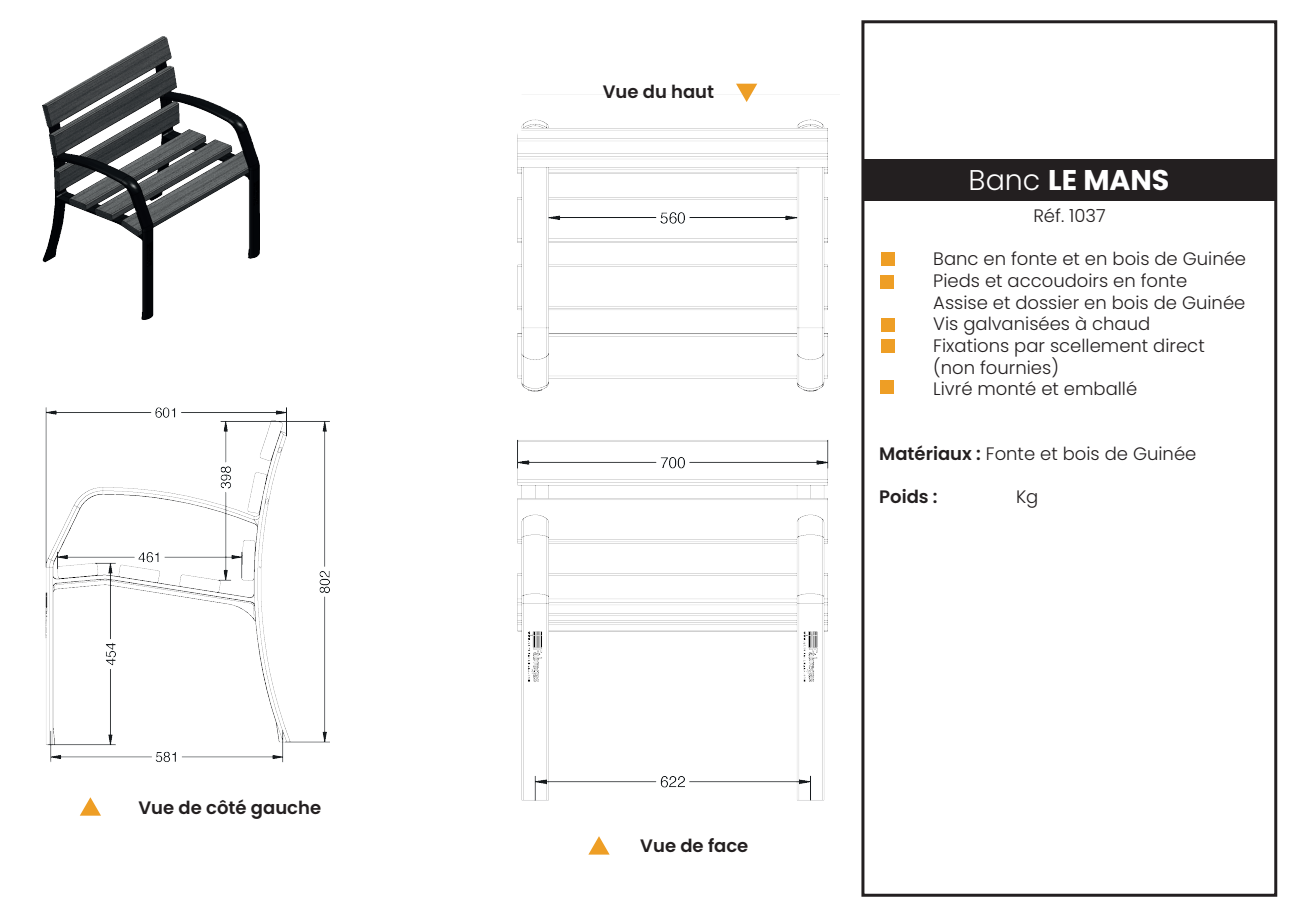
<style>
.page{position:relative;width:1289px;height:919px;background:#fff}
.page>*{position:absolute;margin:0;border:0;box-sizing:border-box;transform-origin:0 0}
.t1{font:700 28.5px "Poppins";color:#fff}
.t2{font:300 18px/21.6px "Poppins";color:#231f20}
.t3{font:600 18px "Poppins";color:#231f20}
.s1{font-weight:300}
.s2{font-weight:600}
</style>
<div class="page">
<div style="left:861px;top:20px;width:416px;height:876px;border:3px solid #231f20"></div>
<div style="left:862px;top:159px;width:412px;height:42px;background:#231f20"></div>
<svg style="left:80px;top:797px;width:21px;height:18px"></svg>
<svg style="left:588px;top:836px;width:21px;height:18px"></svg>
<svg style="left:736px;top:84px;width:21px;height:8px"></svg>
<div style="left:881px;top:253px;width:13px;height:13px;background:#ee9e25"></div>
<div style="left:880px;top:275px;width:14px;height:13px;background:#ee9e25"></div>
<div style="left:881px;top:318px;width:13px;height:14px;background:#ee9e25"></div>
<div style="left:881px;top:339px;width:13px;height:13px;background:#ee9e25"></div>
<div style="left:880px;top:380px;width:13px;height:14px;background:#ee9e25"></div>
<img style="left:43px;top:36px;width:217px;height:284px">
<img style="left:45px;top:407px;width:284px;height:356px">
<img style="left:517px;top:92px;width:312px;height:709px">
<p class="t3" style="left:138px;top:797px;width:184px">Vue de côté gauche</p>
<p class="t3" style="left:602px;top:81px;width:113px">Vue du haut</p>
<p class="t3" style="left:640px;top:835px;width:110px">Vue de face</p>
<h1 class="t1" style="left:968px;top:164px;width:202px"><span class="s1">Banc</span> LE MANS</h1>
<p class="t2" style="left:1033px;top:205px;width:74px">Réf. 1037</p>
<p class="t2" style="left:933px;top:248px;width:314px">Banc en fonte et en bois de Guinée<br>Pieds et accoudoirs en fonte<br>Assise et dossier en bois de Guinée<br>Vis galvanisées à chaud<br>Fixations par scellement direct (non fournies)<br>Livré monté et emballé</p>
<p class="t2" style="left:879px;top:443px;width:319px"><span class="s2">Matériaux :</span> Fonte et bois de Guinée</p>
<p class="t3" style="left:879px;top:486px;width:60px">Poids :</p>
<p class="t2" style="left:1016px;top:486px;width:24px">Kg</p>
</div>
